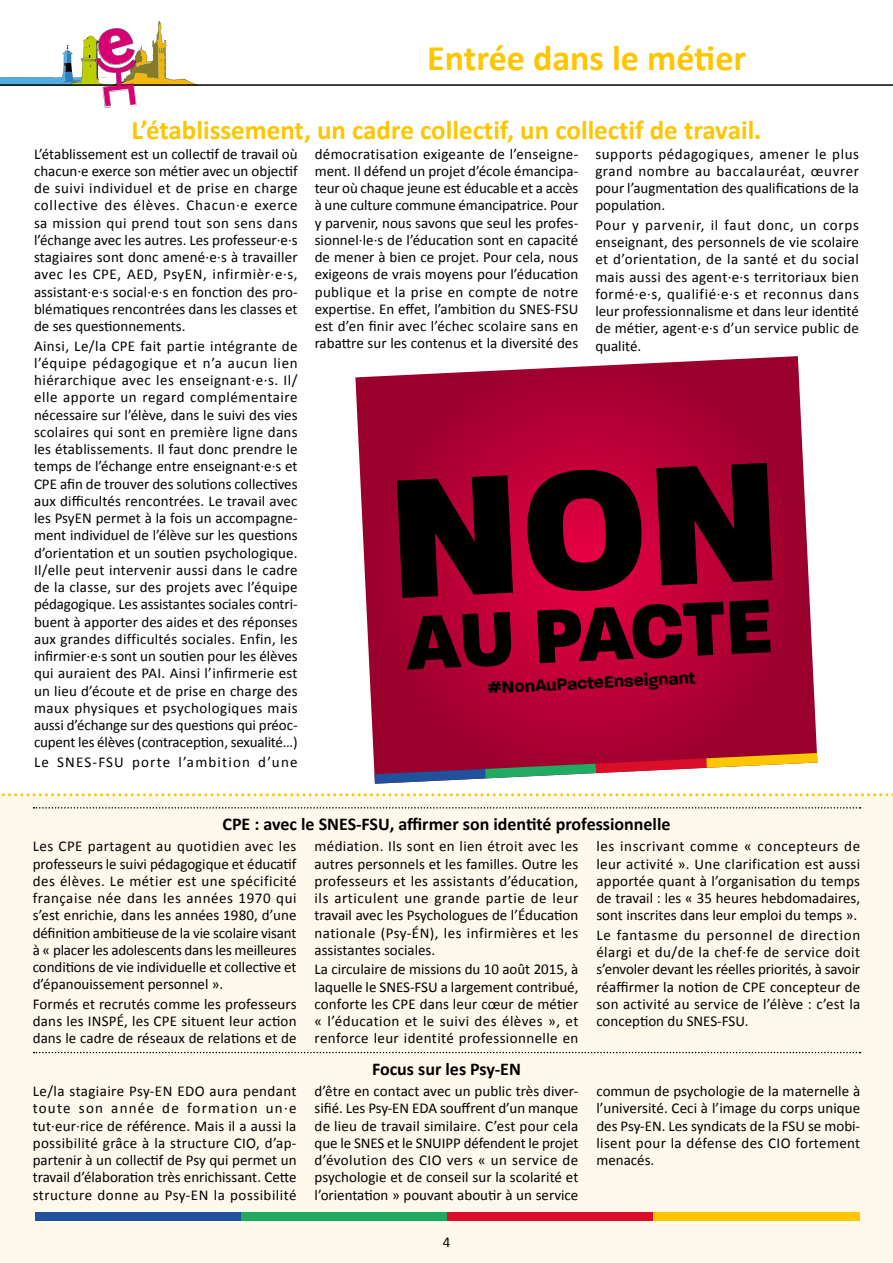
<style>
.page{position:relative;width:893px;height:1263px;background:#fff}
.page>*{position:absolute;margin:0;border:0;box-sizing:border-box;transform-origin:0 0}
.t1{font:800 82.35px "Paralucent";color:#000}
.t2{font:700 36px "Calibri";color:#fdc600}
.t3{font:700 27px "Calibri";color:#fdc600}
.t4{font:700 18px "Calibri";color:#000}
.t5{font:700 17.85px "Paralucent";color:#000}
.t6{font:15px/17.2px "Calibri";color:#000;text-align:justify}
.t7{font:15px "Calibri";letter-spacing:.08em;color:#000}
</style>
<div class="page">
<div style="left:0;top:796px;width:893px;height:467px;background:#fff9ed"></div>
<svg style="left:34px;top:807px;width:826px;height:1px"></svg>
<svg style="left:34px;top:1052px;width:826px;height:1px"></svg>
<svg style="left:1px;top:793px;width:892px;height:3px"></svg>
<hr style="left:0;top:84px;width:893px;height:2px;background:#000">
<svg style="left:0;top:21px;width:198px;height:87px"></svg>
<svg style="left:355px;top:356px;width:462px;height:407px"></svg>
<svg style="left:374px;top:753px;width:443px;height:31px"></svg>
<div style="left:35px;top:1212px;width:206px;height:8px;background:#1f519c"></div>
<div style="left:241px;top:1212px;width:206px;height:8px;background:#20aa62"></div>
<div style="left:447px;top:1212px;width:207px;height:8px;background:#da0e29"></div>
<div style="left:654px;top:1212px;width:206px;height:8px;background:#fdc600"></div>
<svg style="left:397px;top:463px;width:375px;height:135px"></svg>
<h2 class="t2" style="left:427px;top:32px;width:320px">Entrée dans le métier</h2>
<h3 class="t3" style="left:131px;top:111px;width:631px">L’établissement, un cadre collectif, un collectif de travail.</h3>
<p class="t6" style="left:34px;top:145px;width:265px">L’établissement est un collectif de travail où chacun·e exerce son métier avec un objectif de suivi individuel et de prise en charge collective des élèves. Chacun·e exerce sa mission qui prend tout son sens dans l’échange avec les autres. Les professeur·e·s stagiaires sont donc amené·e·s à travailler avec les CPE, AED, PsyEN, infirmièr·e·s, assistant·e·s social·e·s en fonction des pro&shy;blématiques rencontrées dans les classes et de ses questionnements.</p>
<p class="t6" style="left:34px;top:337px;width:265px">Ainsi, Le/la CPE fait partie intégrante de l’équipe pédagogique et n’a aucun lien hiérarchique avec les enseignant·e·s. Il/ elle apporte un regard complémentaire nécessaire sur l’élève, dans le suivi des vies scolaires qui sont en première ligne dans les établissements. Il faut donc prendre le temps de l’échange entre enseignant·e·s et CPE afin de trouver des solutions collectives aux difficultés rencontrées. Le travail avec les PsyEN permet à la fois un accompagne&shy;ment individuel de l’élève sur les questions d’orientation et un soutien psychologique.<br>Il/elle peut intervenir aussi dans le cadre de la classe, sur des projets avec l’équipe pédagogique. Les assistantes sociales contri&shy;buent à apporter des aides et des réponses aux grandes difficultés sociales. Enfin, les infirmier·e·s sont un soutien pour les élèves qui auraient des PAI. Ainsi l’infirmerie est un lieu d’écoute et de prise en charge des maux physiques et psychologiques mais aussi d’échange sur des questions qui préoc&shy;cupent les élèves (contraception, sexualité…)</p>
<p class="t7" style="left:34px;top:751px;width:265px">Le SNES-FSU porte l’ambition d’une</p>
<p class="t6" style="left:315px;top:145px;width:265px">démocratisation exigeante de l’enseigne&shy;ment. Il défend un projet d’école émancipa&shy;teur où chaque jeune est éducable et a accès à une culture commune émancipatrice. Pour y parvenir, nous savons que seul les profes&shy;sionnel·le·s de l’éducation sont en capacité de mener à bien ce projet. Pour cela, nous exigeons de vrais moyens pour l’éducation publique et la prise en compte de notre expertise. En effet, l’ambition du SNES-FSU est d’en finir avec l’échec scolaire sans en rabattre sur les contenus et la diversité des</p>
<p class="t6" style="left:595px;top:145px;width:265px">supports pédagogiques, amener le plus grand nombre au baccalauréat, œuvrer pour l’augmentation des qualifications de la population.</p>
<p class="t6" style="left:595px;top:216px;width:265px">Pour y parvenir, il faut donc, un corps enseignant, des personnels de vie scolaire et d’orientation, de la santé et du social mais aussi des agent·e·s territoriaux bien formé·e·s, qualifié·e·s et reconnus dans leur professionnalisme et dans leur identité de métier, agent·e·s d’un service public de qualité.</p>
<h1 class="t1" style="left:404px;top:594px;width:367px;rotate:-3deg">AU PACTE</h1>
<p class="t5" style="left:487px;top:677px;width:209px;rotate:-3deg">#NonAuPacteEnseignant</p>
<p class="t4" style="left:222px;top:811px;width:449px">CPE : avec le SNES-FSU, affirmer son identité professionnelle</p>
<p class="t6" style="left:33px;top:837px;width:265px">Les CPE partagent au quotidien avec les professeurs le suivi pédagogique et éducatif des élèves. Le métier est une spécificité française née dans les années 1970 qui s’est enrichie, dans les années 1980, d’une définition ambitieuse de la vie scolaire visant à « placer les adolescents dans les meilleures conditions de vie individuelle et collective et d’épanouissement personnel ».</p>
<p class="t6" style="left:33px;top:995px;width:265px">Formés et recrutés comme les professeurs dans les INSPÉ, les CPE situent leur action dans le cadre de réseaux de relations et de</p>
<p class="t6" style="left:596px;top:837px;width:265px">les inscrivant comme « concepteurs de leur activité ». Une clarification est aussi apportée quant à l’organisation du temps de travail : les « 35 heures hebdomadaires, sont inscrites dans leur emploi du temps ».</p>
<p class="t6" style="left:596px;top:926px;width:265px">Le fantasme du personnel de direction élargi et du/de la chef·fe de service doit s’envoler devant les réelles priorités, à savoir réaffirmer la notion de CPE concepteur de son activité au service de l’élève : c’est la conception du SNES-FSU.</p>
<p class="t6" style="left:315px;top:837px;width:265px">médiation. Ils sont en lien étroit avec les autres personnels et les familles. Outre les professeurs et les assistants d’éducation, ils articulent une grande partie de leur travail avec les Psychologues de l’Éducation nationale (Psy-ÉN), les infirmières et les assistantes sociales.</p>
<p class="t6" style="left:315px;top:960px;width:265px">La circulaire de missions du 10 août 2015, à laquelle le SNES-FSU a largement contribué, conforte les CPE dans leur cœur de métier « l’éducation et le suivi des élèves », et renforce leur identité professionnelle en</p>
<p class="t4" style="left:372px;top:1056px;width:150px">Focus sur les Psy-EN</p>
<p class="t6" style="left:33px;top:1082px;width:265px">Le/la stagiaire Psy-EN EDO aura pendant toute son année de formation un·e tut·eur·rice de référence. Mais il a aussi la possibilité grâce à la structure CIO, d’ap&shy;partenir à un collectif de Psy qui permet un travail d’élaboration très enrichissant. Cette structure donne au Psy-EN la possibilité</p>
<p class="t6" style="left:315px;top:1082px;width:265px">d’être en contact avec un public très diver&shy;sifié. Les Psy-EN EDA souffrent d’un manque de lieu de travail similaire. C’est pour cela que le SNES et le SNUIPP défendent le projet d’évolution des CIO vers « un service de psychologie et de conseil sur la scolarité et l’orientation » pouvant aboutir à un service</p>
<p class="t6" style="left:596px;top:1082px;width:265px">commun de psychologie de la maternelle à l’université. Ceci à l’image du corps unique des Psy-EN. Les syndicats de la FSU se mobi&shy;lisent pour la défense des CIO fortement menacés.</p>
<p class="t6" style="left:443px;top:1233px;width:9px">4</p>
</div>
